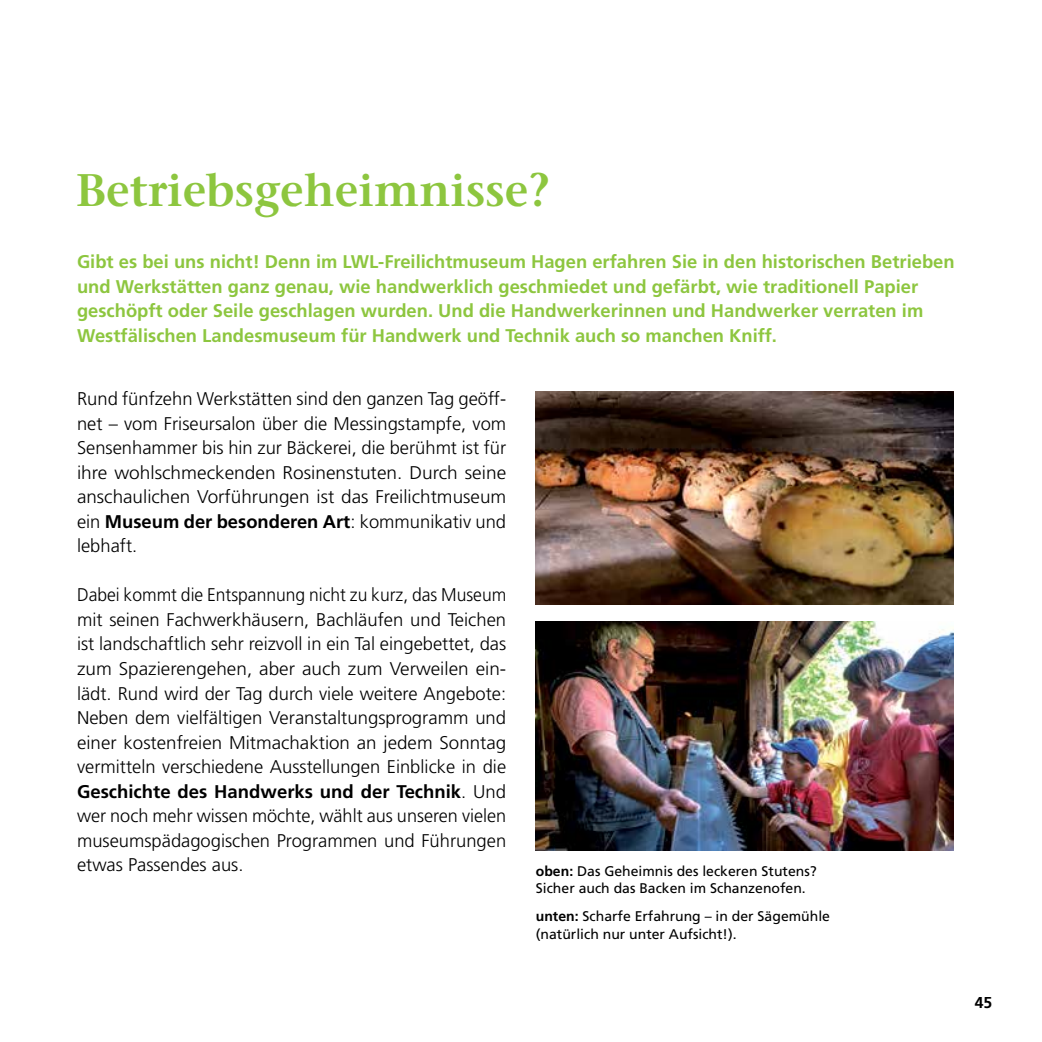
<style>
.page{position:relative;width:1042px;height:1042px;background:#fff}
.page>*{position:absolute;margin:0;border:0;box-sizing:border-box;transform-origin:0 0}
.t1{font:600 45.5px "Stone Serif";color:#8dc63f}
.t2{font:300 18.38px/24.5px "Frutiger LT";color:#000;text-align:justify;scale:.95 1}
.t3{font:700 18.38px/24.5px "Frutiger LT";color:#8dc63f}
.t4{font:300 18.38px/24.5px "Frutiger LT";color:#000;text-align:justify}
.t5{font:700 15.75px "Frutiger";color:#000}
.t6{font:14px/17.5px "Frutiger LT";color:#000}
.s1{font-weight:700}
</style>
<div class="page">
<img style="left:536px;top:392px;width:417px;height:212px">
<img style="left:536px;top:621px;width:417px;height:229px">
<h1 class="t1" style="left:76px;top:162px;width:476px">Betriebsgeheimnisse?</h1>
<p class="t3" style="left:77px;top:249px;width:879px">Gibt es bei uns nicht! Denn im LWL-Freilichtmuseum Hagen erfahren Sie in den historischen Betrieben und Werkstätten ganz genau, wie handwerklich geschmiedet und gefärbt, wie traditionell Papier geschöpft oder Seile geschlagen wurden. Und die Handwerkerinnen und Handwerker verraten im Westfälischen Landesmuseum für Handwerk und Technik auch so manchen Kniff.</p>
<p class="t4" style="left:77px;top:387px;width:431px">Rund fünfzehn Werkstätten sind den ganzen Tag geöff&shy;net – vom Friseursalon über die Messingstampfe, vom Sensenhammer bis hin zur Bäckerei, die berühmt ist für ihre wohlschmeckenden Rosinenstuten. Durch seine anschaulichen Vorführungen ist das Freilichtmuseum ein <span class="s1">Museum der besonderen Art</span>: kommunikativ und lebhaft.</p>
<p class="t2" style="left:77px;top:583px;width:453px">Dabei kommt die Entspannung nicht zu kurz, das Museum mit seinen Fachwerkhäusern, Bachläufen und Teichen ist landschaftlich sehr reizvoll in ein Tal eingebettet, das zum Spazierengehen, aber auch zum Verweilen ein&shy;lädt. Rund wird der Tag durch viele weitere Angebote:<br>Neben dem vielfältigen Veranstaltungsprogramm und einer kostenfreien Mitmachaktion an jedem Sonntag vermitteln verschiedene Ausstellungen Einblicke in die <span class="s1">Geschichte des Handwerks und der Technik</span>. Und wer noch mehr wissen möchte, wählt aus unseren vielen museumspädagogischen Programmen und Führungen etwas Passendes aus.</p>
<p class="t6" style="left:536px;top:862px;width:282px"><span class="s1">oben:</span> Das Geheimnis des leckeren Stutens?<br>Sicher auch das Backen im Schanzenofen.</p>
<p class="t6" style="left:536px;top:908px;width:296px"><span class="s1">unten:</span> Scharfe Erfahrung – in der Sägemühle (natürlich nur unter Aufsicht!).</p>
<p class="t5" style="left:975px;top:993px;width:19px">45</p>
</div>
